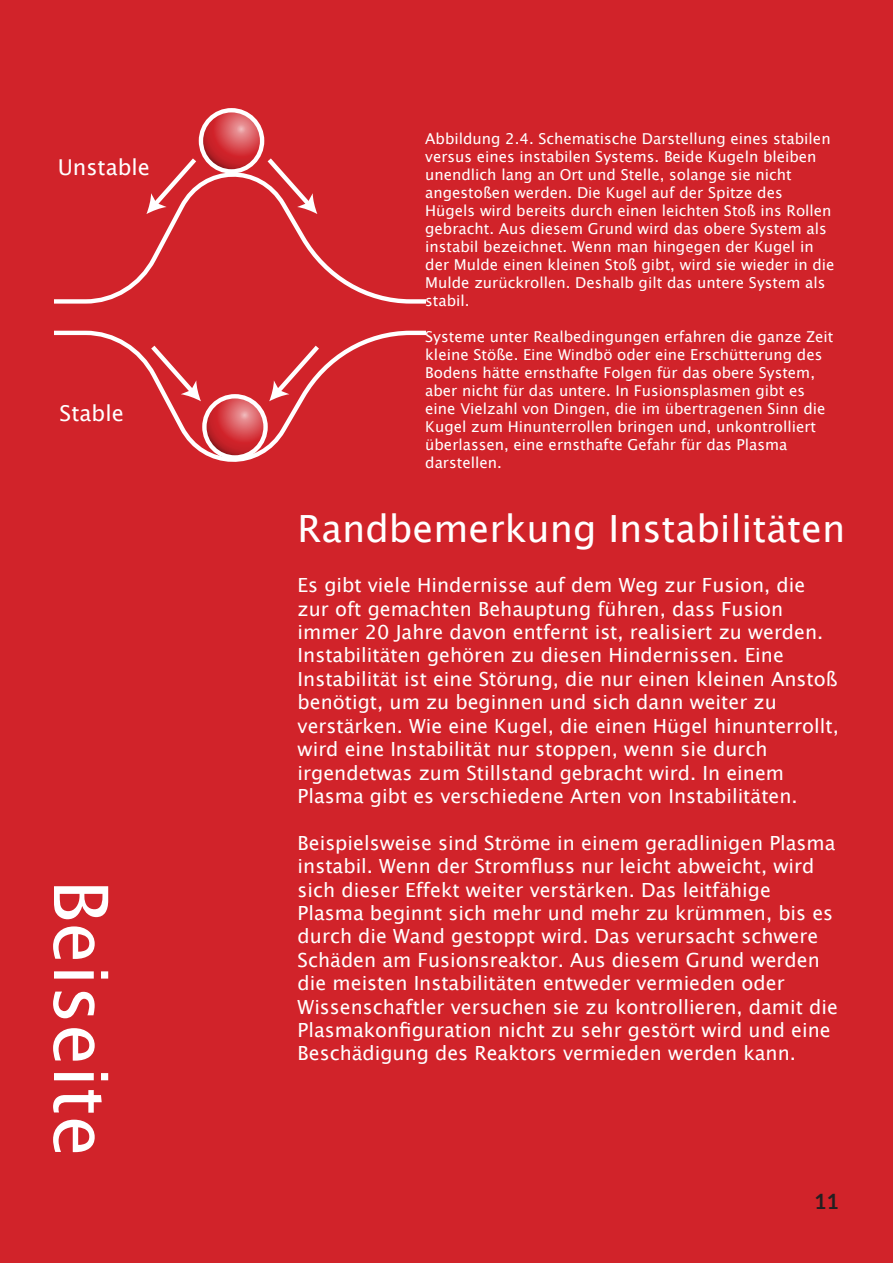
<style>
.page{position:relative;width:893px;height:1263px;background:#d1232a}
.page>*{position:absolute;margin:0;border:0;box-sizing:border-box;transform-origin:0 0}
.t1{font:75px "Lucida Sans Unicode";color:#fff}
.t2{font:37.5px "Lucida Sans Unicode";color:#fff}
.t3{font:21.9px "Lucida Sans Unicode";color:#fff}
.t4{font:700 21px "Lato";color:#231f20}
.Standard_text{font:19.5px/23.4px "Lucida Sans Unicode";color:#fff}
.t5{font:15px/18px "Lucida Sans Unicode";color:#fff}
</style>
<div class="page">
<svg style="left:201px;top:110px;width:61px;height:61px"></svg>
<div style="left:199px;top:108px;width:65px;height:66px;border:4px solid #fff;border-radius:50%"></div>
<svg style="left:54px;top:159px;width:371px;height:145px"></svg>
<svg style="left:54px;top:330px;width:371px;height:132px"></svg>
<svg style="left:146px;top:158px;width:55px;height:56px"></svg>
<svg style="left:263px;top:158px;width:54px;height:56px"></svg>
<svg style="left:147px;top:341px;width:54px;height:60px"></svg>
<svg style="left:269px;top:341px;width:55px;height:60px"></svg>
<p class="t3" style="left:58px;top:150px;width:94px">Unstable</p>
<p class="t3" style="left:60px;top:396px;width:66px">Stable</p>
<p class="t1" style="left:140px;top:879px;width:280px;rotate:90deg">Beiseite</p>
<p class="t5" style="left:425px;top:129px;width:411px">Abbildung 2.4. Schematische Darstellung eines stabilen versus eines instabilen Systems. Beide Kugeln bleiben unendlich lang an Ort und Stelle, solange sie nicht angestoßen werden. Die Kugel auf der Spitze des Hügels wird bereits durch einen leichten Stoß ins Rollen gebracht. Aus diesem Grund wird das obere System als instabil bezeichnet. Wenn man hingegen der Kugel in der Mulde einen kleinen Stoß gibt, wird sie wieder in die Mulde zurückrollen. Deshalb gilt das untere System als stabil.</p>
<p class="t5" style="left:425px;top:327px;width:410px">Systeme unter Realbedingungen erfahren die ganze Zeit kleine Stöße. Eine Windbö oder eine Erschütterung des Bodens hätte ernsthafte Folgen für das obere System, aber nicht für das untere. In Fusionsplasmen gibt es eine Vielzahl von Dingen, die im übertragenen Sinn die Kugel zum Hinunterrollen bringen und, unkontrolliert überlassen, eine ernsthafte Gefahr für das Plasma darstellen.</p>
<p class="t2" style="left:298px;top:499px;width:549px">Randbemerkung Instabilitäten</p>
<p class="Standard_text" style="left:298px;top:574px;width:543px">Es gibt viele Hindernisse auf dem Weg zur Fusion, die zur oft gemachten Behauptung führen, dass Fusion immer 20 Jahre davon entfernt ist, realisiert zu werden.<br>Instabilitäten gehören zu diesen Hindernissen. Eine Instabilität ist eine Störung, die nur einen kleinen Anstoß benötigt, um zu beginnen und sich dann weiter zu verstärken. Wie eine Kugel, die einen Hügel hinunterrollt, wird eine Instabilität nur stoppen, wenn sie durch irgendetwas zum Stillstand gebracht wird. In einem Plasma gibt es verschiedene Arten von Instabilitäten.</p>
<p class="Standard_text" style="left:298px;top:831px;width:542px">Beispielsweise sind Ströme in einem geradlinigen Plasma instabil. Wenn der Stromfluss nur leicht abweicht, wird sich dieser Effekt weiter verstärken. Das leitfähige Plasma beginnt sich mehr und mehr zu krümmen, bis es durch die Wand gestoppt wird. Das verursacht schwere Schäden am Fusionsreaktor. Aus diesem Grund werden die meisten Instabilitäten entweder vermieden oder Wissenschaftler versuchen sie zu kontrollieren, damit die Plasmakonfiguration nicht zu sehr gestört wird und eine Beschädigung des Reaktors vermieden werden kann.</p>
<p class="t4" style="left:815px;top:1186px;width:26px">11</p>
</div>
